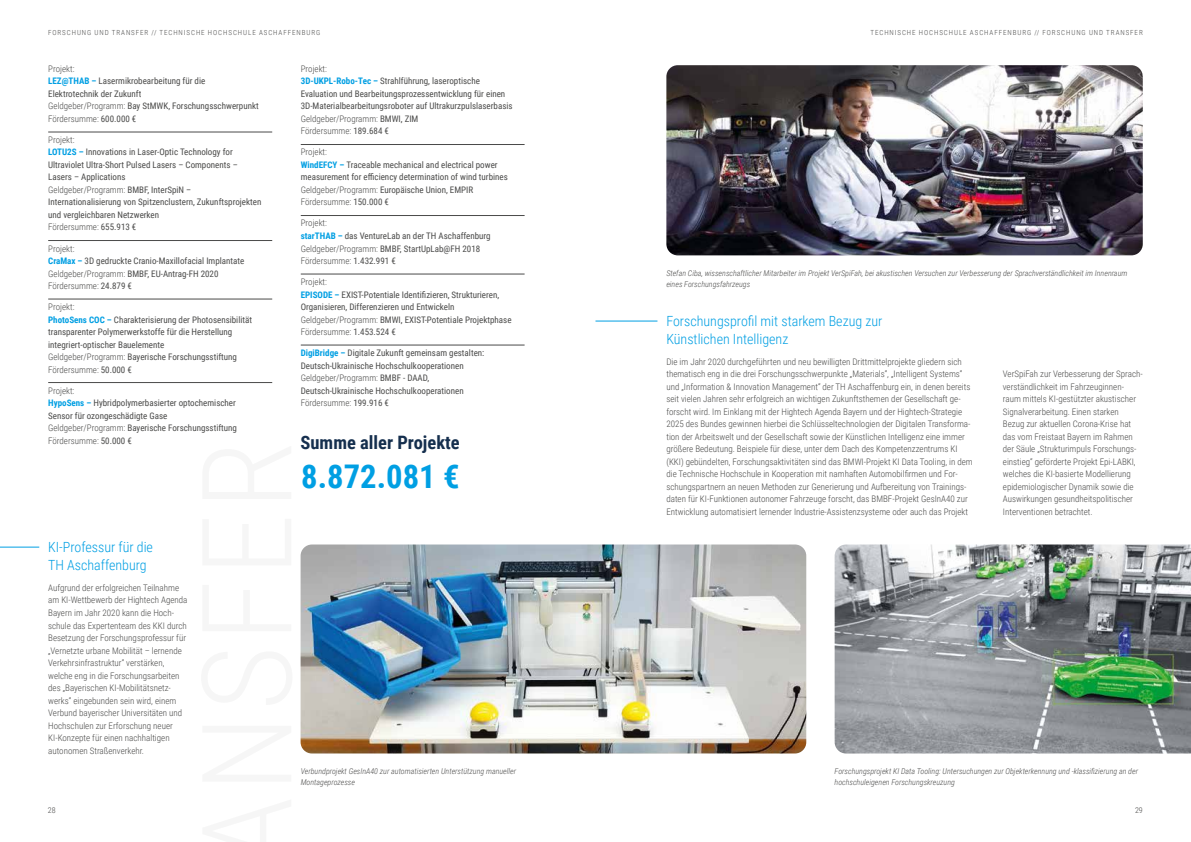
<style>
.page{position:relative;width:1191px;height:842px;background:#fff}
.page>*{position:absolute;margin:0;border:0;box-sizing:border-box;transform-origin:0 0}
.t1{font:700 32.6px "Roboto Condensed";color:#009fe3}
.t2{font:700 18.5px "Roboto Condensed";color:#152f4e}
.t3{font:300 14px/18px "Roboto Condensed";color:#009fe3}
.t4{font:300 9px/12.5px "Roboto Condensed";color:#4a4a49}
.t5{font:9px/12.5px "Roboto Condensed";color:#4a4a49}
.t6{font:italic 300 8px/11.5px "Roboto Condensed";color:#4a4a49}
.t7{font:300 8px "Roboto Condensed";color:#4a4a49}
.t8{font:300 7px "Roboto Condensed";letter-spacing:.135em;color:#4a4a49}
.s1{font-weight:300}
.s2{font-weight:700;color:#009fe3}
</style>
<div class="page">
<hr style="left:595px;top:321px;width:62px;height:1px;background:#009fe3">
<img style="left:300px;top:544px;width:506px;height:209px">
<img style="left:834px;top:544px;width:357px;height:209px">
<hr style="left:48px;top:132px;width:224px;height:1px;background:#4a4a49">
<hr style="left:48px;top:240px;width:224px;height:1px;background:#4a4a49">
<hr style="left:48px;top:299px;width:224px;height:1px;background:#4a4a49">
<hr style="left:48px;top:382px;width:224px;height:1px;background:#4a4a49">
<hr style="left:301px;top:144px;width:223px;height:1px;background:#4a4a49">
<hr style="left:301px;top:215px;width:223px;height:1px;background:#4a4a49">
<hr style="left:301px;top:274px;width:223px;height:1px;background:#4a4a49">
<hr style="left:301px;top:345px;width:223px;height:1px;background:#4a4a49">
<hr style="left:0;top:547px;width:39px;height:1px;background:#009fe3">
<img style="left:666px;top:65px;width:476px;height:190px">
<p class="t8" style="left:48px;top:27px;width:274px">FORSCHUNG UND TRANSFER // TECHNISCHE HOCHSCHULE ASCHAFFENBURG</p>
<p class="t8" style="left:870px;top:27px;width:274px">TECHNISCHE HOCHSCHULE ASCHAFFENBURG // FORSCHUNG UND TRANSFER</p>
<p class="t5" style="left:48px;top:62px;width:212px"><span class="s1">Projekt:<br></span><span class="s2">LEZ@THAB –</span> Lasermikrobearbeitung für die<br>Elektrotechnik der Zukunft<br><span class="s1">Geldgeber/Programm:</span> Bay StMWK, Forschungsschwerpunkt<br><span class="s1">Fördersumme:</span> 600.000 €</p>
<p class="t5" style="left:48px;top:133px;width:215px"><span class="s1">Projekt:<br></span><span class="s2">LOTU2S –</span> Innovations in Laser-Optic Technology for Ultraviolet Ultra-Short Pulsed Lasers – Components – Lasers – Applications<br><span class="s1">Geldgeber/Programm:</span> BMBF, InterSpiN – Internationalisierung von Spitzenclustern, Zukunftsprojekten und vergleichbaren Netzwerken<br><span class="s1">Fördersumme:</span> 655.913 €</p>
<p class="t5" style="left:48px;top:242px;width:198px"><span class="s1">Projekt:<br></span><span class="s2">CraMax –</span> 3D gedruckte Cranio-Maxillofacial Implantate <span class="s1">Geldgeber/Programm:</span> BMBF, EU-Antrag-FH 2020<br><span class="s1">Fördersumme:</span> 24.879 €</p>
<p class="t5" style="left:48px;top:300px;width:205px"><span class="s1">Projekt:<br></span><span class="s2">PhotoSens COC –</span> Charakterisierung der Photosensibilität transparenter Polymerwerkstoffe für die Herstellung integriert-optischer Bauelemente<br><span class="s1">Geldgeber/Programm:</span> Bayerische Forschungsstiftung <span class="s1">Fördersumme:</span> 50.000 €</p>
<p class="t5" style="left:48px;top:384px;width:190px"><span class="s1">Projekt:<br></span><span class="s2">HypoSens –</span> Hybridpolymerbasierter optochemischer Sensor für ozongeschädigte Gase <span class="s1">Geldgeber/Programm:</span> Bayerische Forschungsstiftung <span class="s1">Fördersumme:</span> 50.000 €</p>
<h3 class="t3" style="left:48px;top:537px;width:106px">KI-Professur für die<br>TH Aschaffenburg</h3>
<p class="t4" style="left:48px;top:581px;width:141px">Aufgrund der erfolgreichen Teilnahme am KI-Wettbewerb der Hightech Agenda Bayern im Jahr 2020 kann die Hoch&shy;schule das Expertenteam des KKI durch Besetzung der Forschungsprofessur für „Vernetzte urbane Mobilität – lernende Verkehrsinfrastruktur“ verstärken, welche eng in die Forschungsarbeiten des „Bayerischen KI-Mobilitätsnetz&shy;werks“ eingebunden sein wird, einem Verbund bayerischer Universitäten und Hochschulen zur Erforschung neuer KI-Konzepte für einen nachhaltigen autonomen Straßenverkehr.</p>
<p class="t5" style="left:301px;top:62px;width:213px"><span class="s1">Projekt:<br></span><span class="s2">3D-UKPL-Robo-Tec –</span> Strahlführung, laseroptische Evaluation und Bearbeitungsprozessentwicklung für einen 3D-Materialbearbeitungsroboter auf Ultrakurzpulslaserbasis <span class="s1">Geldgeber/Programm:</span> BMWI, ZIM<br><span class="s1">Fördersumme:</span> 189.684 €</p>
<p class="t5" style="left:301px;top:146px;width:209px"><span class="s1">Projekt:<br></span><span class="s2">WindEFCY –</span> Traceable mechanical and electrical power measurement for efficiency determination of wind turbines <span class="s1">Geldgeber/Programm:</span> Europäische Union, EMPIR <span class="s1">Fördersumme:</span> 150.000 €</p>
<p class="t5" style="left:301px;top:217px;width:191px"><span class="s1">Projekt:<br></span><span class="s2">starTHAB –</span> das VentureLab an der TH Aschaffenburg <span class="s1">Geldgeber/Programm:</span> BMBF, StartUpLab@FH 2018<br><span class="s1">Fördersumme:</span> 1.432.991 €</p>
<p class="t5" style="left:301px;top:275px;width:212px"><span class="s1">Projekt:<br></span><span class="s2">EPISODE –</span> EXIST-Potentiale Identifizieren, Strukturieren, Organisieren, Differenzieren und Entwickeln <span class="s1">Geldgeber/Programm:</span> BMWI, EXIST-Potentiale Projektphase <span class="s1">Fördersumme:</span> 1.453.524 €</p>
<p class="t5" style="left:301px;top:346px;width:185px"><span class="s2">DigiBridge –</span> Digitale Zukunft gemeinsam gestalten:<br>Deutsch-Ukrainische Hochschulkooperationen <span class="s1">Geldgeber/Programm:</span> BMBF - DAAD, Deutsch-Ukrainische Hochschulkooperationen <span class="s1">Fördersumme:</span> 199.916 €</p>
<h2 class="t2" style="left:300px;top:429px;width:161px">Summe aller Projekte</h2>
<h1 class="t1" style="left:301px;top:453px;width:160px">8.872.081 €</h1>
<p class="t6" style="left:301px;top:765px;width:217px">Verbundprojekt GesInA40 zur automatisierten Unterstützung manueller<br>Montageprozesse</p>
<p class="t6" style="left:666px;top:267px;width:462px">Stefan Ciba, wissenschaftlicher Mitarbeiter im Projekt VerSpiFah, bei akustischen Versuchen zur Verbesserung der Sprachverständlichkeit im Innenraum eines Forschungsfahrzeugs</p>
<h3 class="t3" style="left:666px;top:311px;width:217px">Forschungsprofil mit starkem Bezug zur<br>Künstlichen Intelligenz</h3>
<p class="t4" style="left:666px;top:355px;width:308px">Die im Jahr 2020 durchgeführten und neu bewilligten Drittmittelprojekte gliedern sich thematisch eng in die drei Forschungsschwerpunkte „Materials“, „Intelligent Systems“ und „Information &amp; Innovation Management“ der TH Aschaffenburg ein, in denen bereits seit vielen Jahren sehr erfolgreich an wichtigen Zukunftsthemen der Gesellschaft ge&shy;forscht wird. Im Einklang mit der Hightech Agenda Bayern und der Hightech-Strategie 2025 des Bundes gewinnen hierbei die Schlüsseltechnologien der Digitalen Transforma&shy;tion der Arbeitswelt und der Gesellschaft sowie der Künstlichen Intelligenz eine immer größere Bedeutung. Beispiele für diese, unter dem Dach des Kompetenzzentrums KI (KKI) gebündelten, Forschungsaktivitäten sind das BMWI-Projekt KI Data Tooling, in dem die Technische Hochschule in Kooperation mit namhaften Automobilfirmen und For&shy;schungspartnern an neuen Methoden zur Generierung und Aufbereitung von Trainings&shy;daten für KI-Funktionen autonomer Fahrzeuge forscht, das BMBF-Projekt GesInA40 zur Entwicklung automatisiert lernender Industrie-Assistenzsysteme oder auch das Projekt</p>
<p class="t4" style="left:1003px;top:368px;width:141px">VerSpiFah zur Verbesserung der Sprach&shy;verständlichkeit im Fahrzeuginnen&shy;raum mittels KI-gestützter akustischer Signalverarbeitung. Einen starken<br>Bezug zur aktuellen Corona-Krise hat das vom Freistaat Bayern im Rahmen der Säule „Strukturimpuls Forschungs&shy;einstieg“ geförderte Projekt Epi-LABKI, welches die KI-basierte Modellierung epidemiologischer Dynamik sowie die Auswirkungen gesundheitspolitischer Interventionen betrachtet.</p>
<p class="t6" style="left:834px;top:765px;width:305px">Forschungsprojekt KI Data Tooling: Untersuchungen zur Objekterkennung und -klassifizierung an der hochschuleigenen Forschungskreuzung</p>
<p class="t7" style="left:48px;top:804px;width:9px">28</p>
<p class="t7" style="left:1135px;top:804px;width:9px">29</p>
</div>
